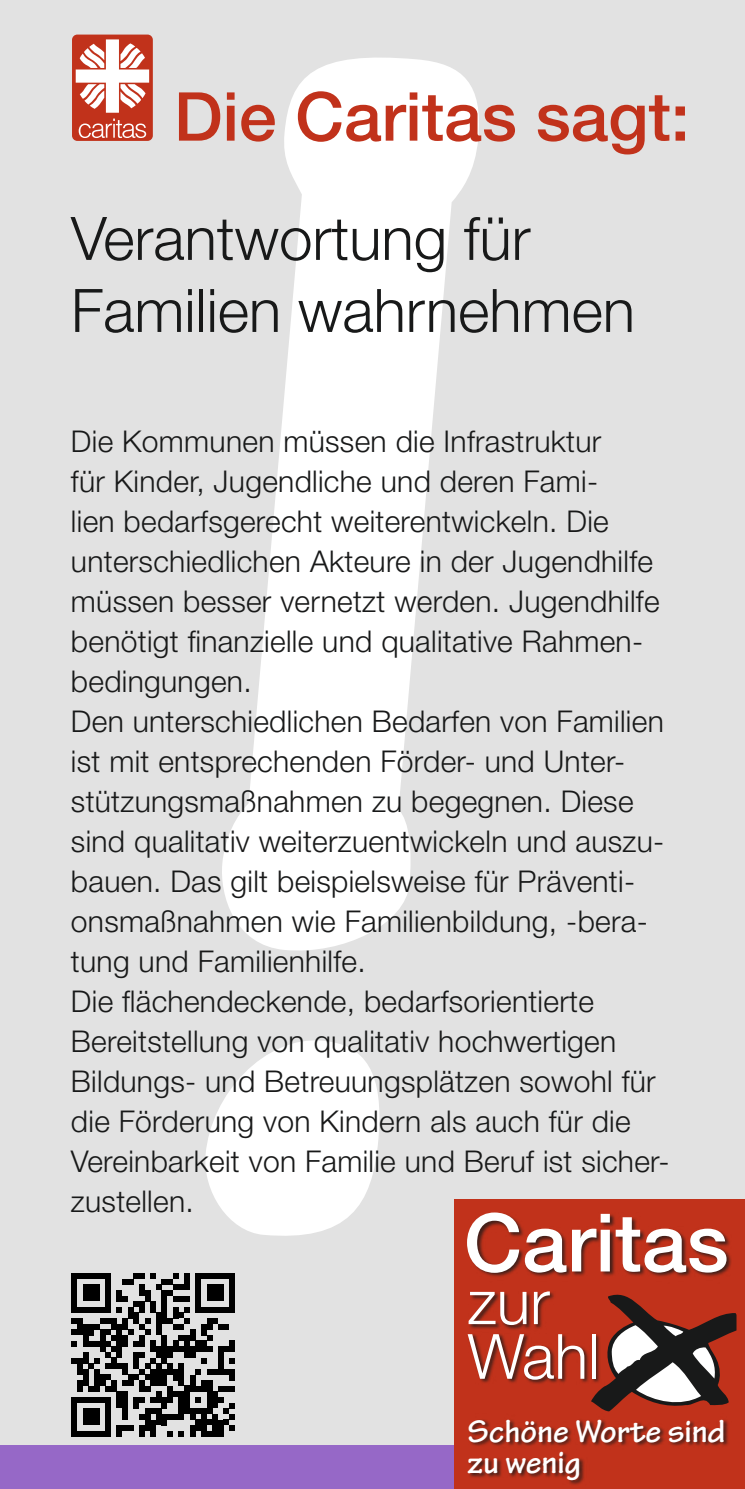
<style>
.page{position:relative;width:745px;height:1489px;background:#fff}
.page>*{position:absolute;margin:0;border:0;box-sizing:border-box;transform-origin:0 0}
.t1{font:500 80.75px "Helvetica Neue";color:#fff}
.t2{font:500 67.5px "Helvetica Neue";color:#c1321b}
.t3{font:300 62.5px/54.8px "Helvetica Neue";color:#fff}
.t4{font:300 60px/72px "Helvetica Neue";color:#181919}
.t5{font:700 33.75px/31.2px "Tekton Pro";color:#fff}
.t6{font:300 30px/40px "Helvetica Neue";letter-spacing:.01em;color:#181919}
</style>
<div class="page">
<div style="left:0;top:0;width:744px;height:1488px;background:#e2e2e2"></div>
<div style="left:72px;top:35px;width:81px;height:106px;background:#c1321b;border-radius:5px"></div>
<svg style="left:79px;top:119px;width:67px;height:19px"></svg>
<svg style="left:76px;top:39px;width:73px;height:74px"></svg>
<div style="left:0;top:1445px;width:744px;height:43px;background:#9668c7"></div>
<svg style="left:205px;top:57px;width:274px;height:1179px;fill:#fff"></svg>
<div style="left:454px;top:1199px;width:290px;height:289px;background:#c1321b"></div>
<svg style="left:731px;top:1313px;width:5px;height:20px"></svg>
<div style="left:466px;top:1211px;width:265px;height:274px;background:#181919;opacity:.75"></div>
<svg style="left:71px;top:1273px;width:164px;height:163px"></svg>
<h2 class="t2" style="left:174px;top:76px;width:517px">Die Caritas sagt:</h2>
<h3 class="t4" style="left:71px;top:201px;width:565px">Verantwortung für<br>Familien wahrnehmen</h3>
<p class="t6" style="left:71px;top:420px;width:599px">Die Kommunen müssen die Infrastruktur<br>für Kinder, Jugendliche und deren Fami-<br>lien bedarfsgerecht weiterentwickeln. Die unterschiedlichen Akteure in der Jugendhilfe müssen besser vernetzt werden. Jugendhilfe benötigt finanzielle und qualitative Rahmen&shy;bedingungen.<br>Den unterschiedlichen Bedarfen von Familien ist mit entsprechenden Förder- und Unter&shy;stützungsmaßnahmen zu begegnen. Diese sind qualitativ weiterzuentwickeln und auszu&shy;bauen. Das gilt beispielsweise für Präventi&shy;onsmaßnahmen wie Familienbildung, -bera&shy;tung und Familienhilfe.<br>Die flächendeckende, bedarfsorientierte Bereitstellung von qualitativ hochwertigen Bildungs- und Betreuungsplätzen sowohl für die Förderung von Kindern als auch für die Vereinbarkeit von Familie und Beruf ist sicher&shy;zustellen.</p>
<h1 class="t1" style="left:463px;top:1194px;width:266px">Caritas</h1>
<h3 class="t3" style="left:467px;top:1273px;width:133px">zur<br>Wahl</h3>
<p class="t5" style="left:467px;top:1415px;width:259px">Schöne Worte sind zu wenig</p>
</div>
